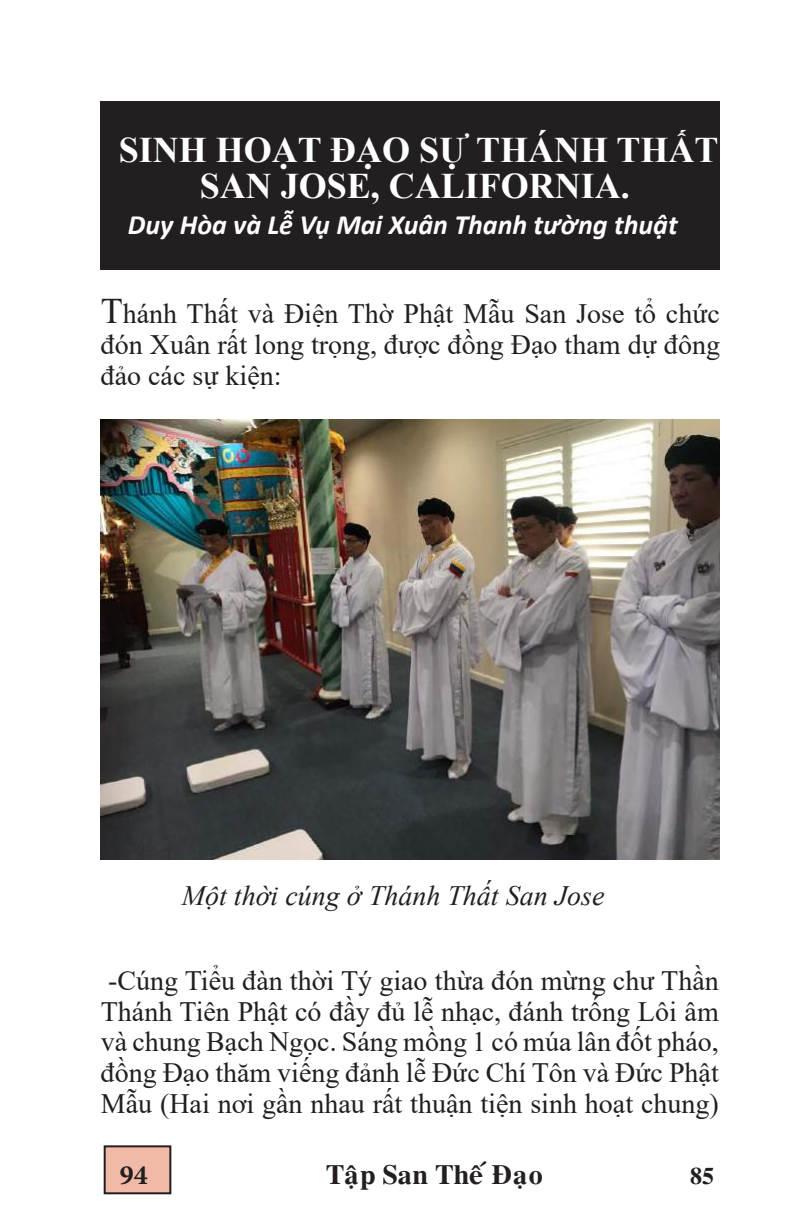
<style>
.page{position:relative;width:792px;height:1224px;background:#fff}
.page>*{position:absolute;margin:0;border:0;box-sizing:border-box;transform-origin:0 0}
.t1{font:700 36px/36px "Times New Roman";color:#fff;text-align:center}
.t2{font:28px/30.8px "Times New Roman";color:#231f20;text-align:justify}
.t3{font:italic 700 28px "Calibri";color:#fff}
.t4{font:italic 28px "Times New Roman";color:#231f20}
.t5{font:28px "VNI Times Bold";color:#231f20}
.t6{font:700 28px "Minion Pro";color:#231f20}
.t7{font:24px "VNI Times Bold";color:#231f20}
.s1{font-size:36px}
</style>
<div class="page">
<div style="left:105px;top:1146px;width:65px;height:47px;background:#f0baa6"></div>
<div style="left:104px;top:1145px;width:67px;height:49px;border:2px solid #231f20"></div>
<div style="left:101px;top:101px;width:619px;height:168px;background:#231f20"></div>
<img style="left:101px;top:419px;width:619px;height:441px">
<p class="t1" style="left:119px;top:131px;width:601px">SINH HOẠT ĐẠO SỰ THÁNH THẤT<br>SAN JOSE, CALIFORNIA.</p>
<p class="t3" style="left:128px;top:205px;width:552px">Duy Hòa và Lễ Vụ Mai Xuân Thanh tường thuật</p>
<p class="t2" style="left:101px;top:297px;width:621px"><span class="s1">T</span>hánh Thất và Điện Thờ Phật Mẫu San Jose tổ chức đón Xuân rất long trọng, được đồng Đạo tham dự đông đảo các sự kiện:</p>
<p class="t4" style="left:182px;top:876px;width:424px">Một thời cúng ở Thánh Thất San Jose</p>
<p class="t2" style="left:101px;top:964px;width:620px">-Cúng Tiểu đàn thời Tý giao thừa đón mừng chư Thần Thánh Tiên Phật có đầy đủ lễ nhạc, đánh trống Lôi âm và chung Bạch Ngọc. Sáng mồng 1 có múa lân đốt pháo, đồng Đạo thăm viếng đảnh lễ Đức Chí Tôn và Đức Phật Mẫu (Hai nơi gần nhau rất thuận tiện sinh hoạt chung)</p>
<p class="t6" style="left:120px;top:1155px;width:29px">94</p>
<p class="t5" style="left:326px;top:1153px;width:219px">Taäp San Theá Ñaïo</p>
<p class="t7" style="left:690px;top:1157px;width:25px">85</p>
</div>
